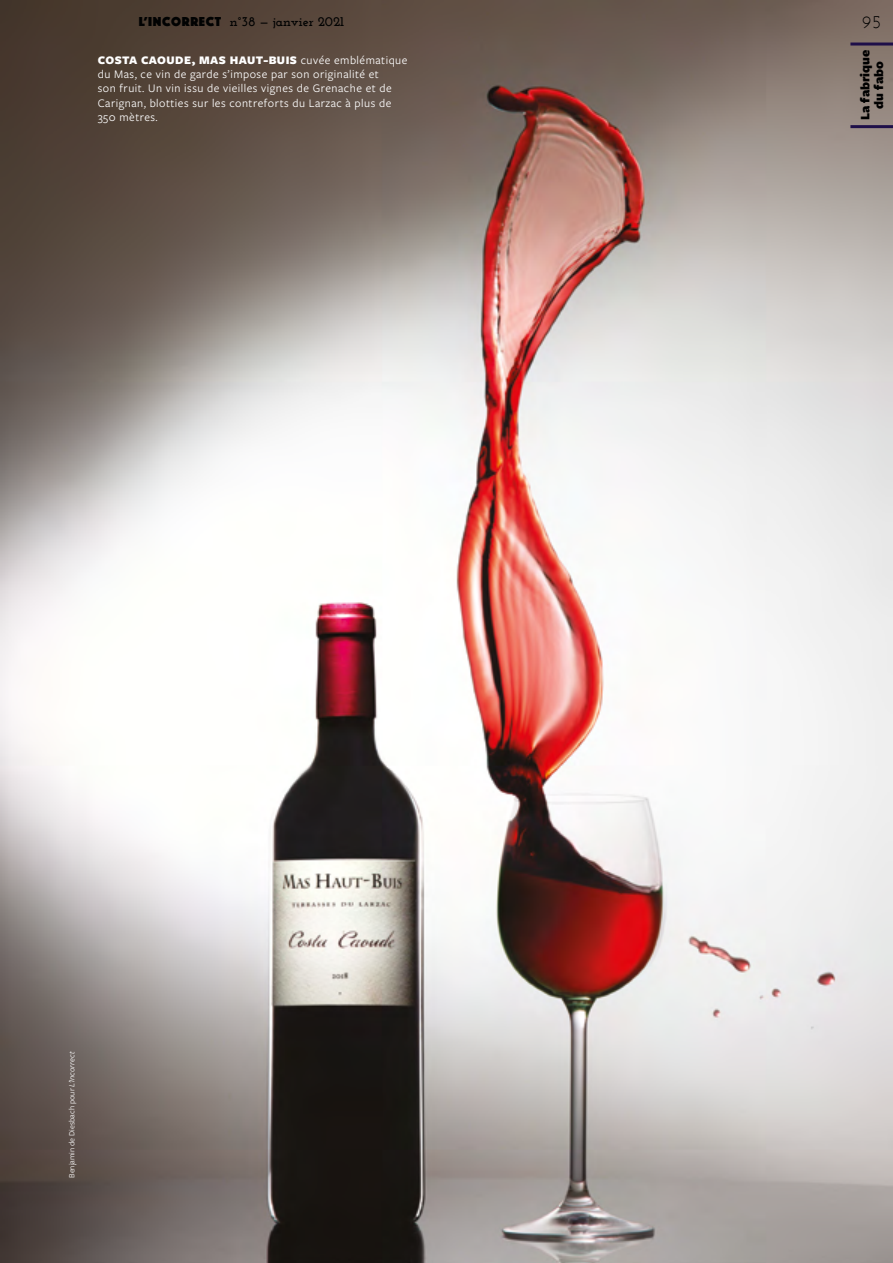
<style>
.page{position:relative;width:893px;height:1263px;background:#fff}
.page>*{position:absolute;margin:0;border:0;box-sizing:border-box;transform-origin:0 0}
.t1{font:18px "Josefin Slab";color:#000}
.t2{font:700 13.5px "Josefin Slab";color:#010202}
.t3{font:900 13.5px/13.5px "Freight Sans Pro";color:#000;text-align:center}
.t4{font:12px/14.4px "Freight Sans Pro";letter-spacing:.04em;color:#fff}
.t5{font:8.25px "Freight Sans Pro";color:#fff}
.s1{font-family:"Phosphate Solid";font-weight:400}
.s2{font-weight:900}
.s3{font-style:italic}
</style>
<div class="page">
<img style="left:0;top:0;width:893px;height:1263px">
<hr style="left:850px;top:43px;width:43px;height:3px;background:#1e0f49">
<hr style="left:850px;top:125px;width:43px;height:3px;background:#1e0f49">
<p class="t2" style="left:139px;top:16px;width:207px"><span class="s1">L’INCORRECT</span> n°38 — janvier 2021</p>
<h1 class="t1" style="left:862px;top:15px;width:21px">95</h1>
<p class="t3" style="left:858px;top:120px;width:72px;rotate:-90deg">La fabrique du fabo</p>
<p class="t4" style="left:98px;top:52px;width:311px"><span class="s2">COSTA CAOUDE, MAS HAUT-BUIS</span> cuvée emblématique du Mas, ce vin de garde s’impose par son originalité et<br>son fruit. Un vin issu de vieilles vignes de Grenache et de Carignan, blotties sur les contreforts du Larzac à plus de 350 mètres.</p>
<p class="t5" style="left:66px;top:1178px;width:128px;rotate:-90deg">Benjamin de Diesbach pour <span class="s3">L’Incorrect</span></p>
</div>
